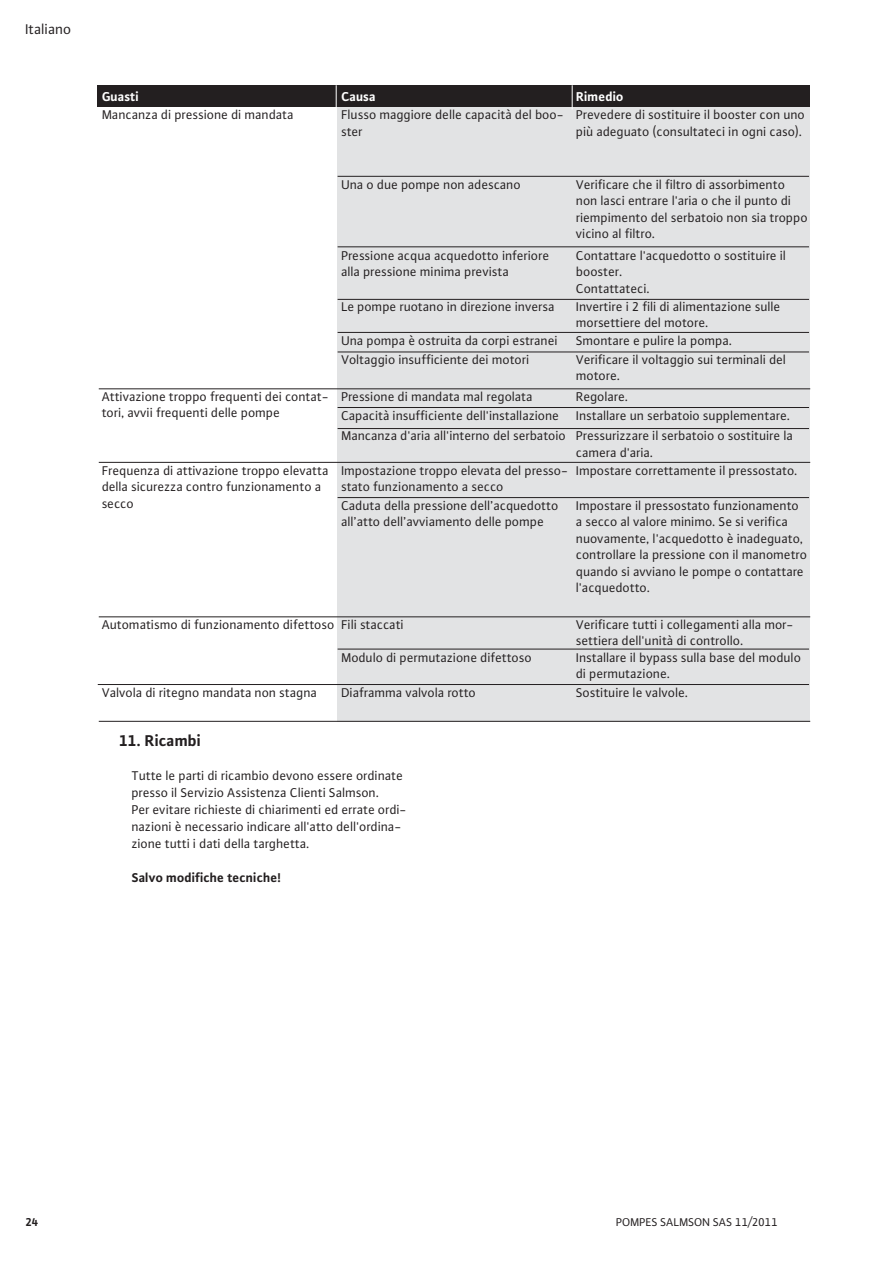
<style>
.page{position:relative;width:893px;height:1263px;background:#fff}
.page>*{position:absolute;margin:0;border:0;box-sizing:border-box;transform-origin:0 0}
.t1{font:700 16.5px "Salmson Plus";color:#231f20}
.t2{font:15px "Salmson Plus";color:#231f20}
.t3{font:13.5px/16.5px "Salmson Plus";color:#231f20}
.t4{font:700 13.5px "Salmson Plus";color:#231f20}
.t5{font:700 13.5px "Salmson Plus";color:#fff}
.t6{font:12px "Salmson Plus";color:#231f20}
.t7{font:700 12px "Salmson Plus";color:#231f20}
</style>
<div class="page">
<div style="left:98px;top:85px;width:239px;height:23px;background:#231f20"></div>
<div style="left:337px;top:85px;width:235px;height:23px;background:#231f20"></div>
<div style="left:572px;top:85px;width:237px;height:23px;background:#231f20"></div>
<div style="left:337px;top:108px;width:235px;height:69px;background:#e2e3e4"></div>
<div style="left:572px;top:108px;width:237px;height:69px;background:#e2e3e4"></div>
<div style="left:337px;top:177px;width:235px;height:71px;background:#e2e3e4"></div>
<div style="left:572px;top:177px;width:237px;height:71px;background:#e2e3e4"></div>
<div style="left:337px;top:248px;width:235px;height:51px;background:#e2e3e4"></div>
<div style="left:572px;top:248px;width:237px;height:51px;background:#e2e3e4"></div>
<div style="left:337px;top:299px;width:235px;height:34px;background:#e2e3e4"></div>
<div style="left:572px;top:299px;width:237px;height:34px;background:#e2e3e4"></div>
<div style="left:337px;top:333px;width:235px;height:19px;background:#e2e3e4"></div>
<div style="left:572px;top:333px;width:237px;height:19px;background:#e2e3e4"></div>
<div style="left:337px;top:352px;width:235px;height:37px;background:#e2e3e4"></div>
<div style="left:572px;top:352px;width:237px;height:37px;background:#e2e3e4"></div>
<div style="left:337px;top:389px;width:235px;height:19px;background:#e2e3e4"></div>
<div style="left:572px;top:389px;width:237px;height:19px;background:#e2e3e4"></div>
<div style="left:337px;top:408px;width:235px;height:20px;background:#e2e3e4"></div>
<div style="left:572px;top:408px;width:237px;height:20px;background:#e2e3e4"></div>
<div style="left:337px;top:428px;width:235px;height:35px;background:#e2e3e4"></div>
<div style="left:572px;top:428px;width:237px;height:35px;background:#e2e3e4"></div>
<div style="left:337px;top:463px;width:235px;height:35px;background:#e2e3e4"></div>
<div style="left:572px;top:463px;width:237px;height:35px;background:#e2e3e4"></div>
<div style="left:337px;top:498px;width:235px;height:119px;background:#e2e3e4"></div>
<div style="left:572px;top:498px;width:237px;height:119px;background:#e2e3e4"></div>
<div style="left:337px;top:617px;width:235px;height:33px;background:#e2e3e4"></div>
<div style="left:572px;top:617px;width:237px;height:33px;background:#e2e3e4"></div>
<div style="left:337px;top:650px;width:235px;height:35px;background:#e2e3e4"></div>
<div style="left:572px;top:650px;width:237px;height:35px;background:#e2e3e4"></div>
<div style="left:337px;top:685px;width:235px;height:36px;background:#e2e3e4"></div>
<div style="left:572px;top:685px;width:237px;height:36px;background:#e2e3e4"></div>
<hr style="left:99px;top:388px;width:711px;height:1px;background:#231f20">
<hr style="left:99px;top:462px;width:711px;height:1px;background:#231f20">
<hr style="left:99px;top:616px;width:711px;height:1px;background:#231f20">
<hr style="left:99px;top:721px;width:711px;height:1px;background:#231f20">
<hr style="left:338px;top:176px;width:471px;height:1px;background:#231f20">
<hr style="left:338px;top:246px;width:471px;height:1px;background:#231f20">
<hr style="left:338px;top:299px;width:471px;height:1px;background:#231f20">
<hr style="left:338px;top:332px;width:471px;height:1px;background:#231f20">
<hr style="left:338px;top:352px;width:471px;height:1px;background:#231f20">
<hr style="left:338px;top:407px;width:471px;height:1px;background:#231f20">
<hr style="left:338px;top:428px;width:471px;height:1px;background:#231f20">
<hr style="left:338px;top:497px;width:471px;height:1px;background:#231f20">
<hr style="left:338px;top:649px;width:471px;height:1px;background:#231f20">
<hr style="left:98px;top:684px;width:711px;height:1px;background:#231f20">
<svg style="left:336px;top:85px;width:1px;height:23px"></svg>
<svg style="left:572px;top:85px;width:1px;height:24px"></svg>
<p class="t2" style="left:26px;top:23px;width:47px">Italiano</p>
<p class="t5" style="left:102px;top:91px;width:38px">Guasti</p>
<p class="t5" style="left:341px;top:91px;width:36px">Causa</p>
<p class="t5" style="left:576px;top:91px;width:49px">Rimedio</p>
<p class="t3" style="left:102px;top:108px;width:193px">Mancanza di pressione di mandata</p>
<p class="t3" style="left:341px;top:108px;width:224px">Flusso maggiore delle capacità del boo&shy;ster</p>
<p class="t3" style="left:576px;top:108px;width:230px">Prevedere di sostituire il booster con uno più adeguato (consultateci in ogni caso).</p>
<p class="t3" style="left:341px;top:177px;width:181px">Una o due pompe non adescano</p>
<p class="t3" style="left:576px;top:177px;width:233px">Verificare che il filtro di assorbimento non lasci entrare l'aria o che il punto di riempimento del serbatoio non sia troppo vicino al filtro.</p>
<p class="t3" style="left:341px;top:248px;width:210px">Pressione acqua acquedotto inferiore alla pressione minima prevista</p>
<p class="t3" style="left:576px;top:248px;width:212px">Contattare l'acquedotto o sostituire il booster.<br>Contattateci.</p>
<p class="t3" style="left:341px;top:299px;width:215px">Le pompe ruotano in direzione inversa</p>
<p class="t3" style="left:576px;top:299px;width:206px">Invertire i 2 fili di alimentazione sulle morsettiere del motore.</p>
<p class="t3" style="left:341px;top:334px;width:218px">Una pompa è ostruita da corpi estranei</p>
<p class="t3" style="left:576px;top:334px;width:158px">Smontare e pulire la pompa.</p>
<p class="t3" style="left:341px;top:352px;width:190px">Voltaggio insufficiente dei motori</p>
<p class="t3" style="left:576px;top:352px;width:212px">Verificare il voltaggio sui terminali del motore.</p>
<p class="t3" style="left:102px;top:389px;width:228px">Attivazione troppo frequenti dei contat&shy;tori, avvii frequenti delle pompe</p>
<p class="t3" style="left:341px;top:389px;width:193px">Pressione di mandata mal regolata</p>
<p class="t3" style="left:576px;top:389px;width:54px">Regolare.</p>
<p class="t3" style="left:341px;top:408px;width:219px">Capacità insufficiente dell'installazione</p>
<p class="t3" style="left:341px;top:407px;width:453px;line-height:20.1px;text-align:right">Installare un serbatoio supplementare.<br>Mancanza d'aria all'interno del serbatoio Pressurizzare il serbatoio o sostituire la</p>
<p class="t3" style="left:576px;top:445px;width:79px">camera d'aria.</p>
<p class="t3" style="left:102px;top:463px;width:228px">Frequenza di attivazione troppo elevatta della sicurezza contro funzionamento a secco</p>
<p class="t3" style="left:341px;top:463px;width:228px">Impostazione troppo elevata del presso&shy;stato funzionamento a secco</p>
<p class="t3" style="left:576px;top:463px;width:223px">Impostare correttamente il pressostato.</p>
<p class="t3" style="left:341px;top:498px;width:219px">Caduta della pressione dell’acquedotto all’atto dell’avviamento delle pompe</p>
<p class="t3" style="left:576px;top:498px;width:233px">Impostare il pressostato funzionamento a secco al valore minimo. Se si verifica nuovamente, l'acquedotto è inadeguato, controllare la pressione con il manometro quando si avviano le pompe o contattare l'acquedotto.</p>
<p class="t3" style="left:102px;top:617px;width:303px">Automatismo di funzionamento difettoso Fili staccati</p>
<p class="t3" style="left:576px;top:617px;width:219px">Verificare tutti i collegamenti alla mor&shy;settiera dell'unità di controllo.</p>
<p class="t3" style="left:341px;top:650px;width:192px">Modulo di permutazione difettoso</p>
<p class="t3" style="left:576px;top:650px;width:226px">Installare il bypass sulla base del modulo di permutazione.</p>
<p class="t3" style="left:102px;top:685px;width:217px">Valvola di ritegno mandata non stagna</p>
<p class="t3" style="left:341px;top:685px;width:136px">Diaframma valvola rotto</p>
<p class="t3" style="left:576px;top:685px;width:114px">Sostituire le valvole.</p>
<p class="t1" style="left:119px;top:735px;width:84px">11. Ricambi</p>
<p class="t3" style="left:132px;top:768px;width:276px;line-height:17px">Tutte le parti di ricambio devono essere ordinate presso il Servizio Assistenza Clienti Salmson.<br>Per evitare richieste di chiarimenti ed errate ordi&shy;nazioni è necessario indicare all'atto dell'ordina&shy;zione tutti i dati della targhetta.</p>
<p class="t4" style="left:132px;top:873px;width:151px">Salvo modifiche tecniche!</p>
<p class="t7" style="left:26px;top:1217px;width:14px">24</p>
<p class="t6" style="left:616px;top:1217px;width:163px">POMPES SALMSON SAS 11/2011</p>
</div>
